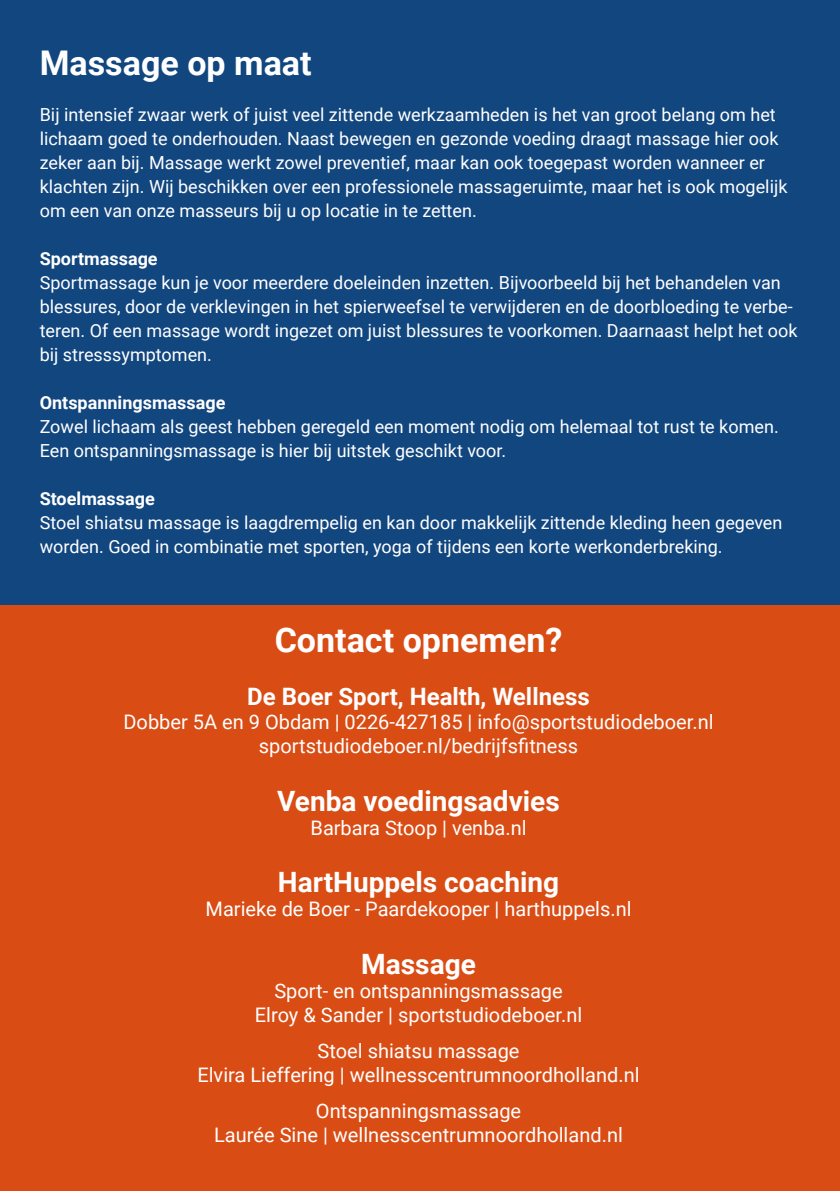
<style>
.page{position:relative;width:840px;height:1191px;background:#fff}
.page>*{position:absolute;margin:0;border:0;box-sizing:border-box;transform-origin:0 0}
.t1{font:700 34px "Roboto";color:#fff}
.t2{font:700 28px "Roboto";color:#fff}
.t3{font:700 24px "Roboto";color:#fff}
.t4{font:20px/24px "Roboto";color:#fff;text-align:center}
.t5{font:18px/24px "Roboto";color:#fff}
.t6{font:700 18px "Roboto";color:#fff}
</style>
<div class="page">
<div style="left:0;top:604px;width:839px;height:587px;background:#d94d15"></div>
<div style="left:0;top:0;width:839px;height:604px;background:#12467f"></div>
<h1 class="t1" style="left:40px;top:39px;width:273px">Massage op maat</h1>
<p class="t5" style="left:40px;top:102px;width:748px">Bij intensief zwaar werk of juist veel zittende werkzaamheden is het van groot belang om het lichaam goed te onderhouden. Naast bewegen en gezonde voeding draagt massage hier ook zeker aan bij. Massage werkt zowel preventief, maar kan ook toegepast worden wanneer er klachten zijn. Wij beschikken over een professionele massageruimte, maar het is ook mogelijk om een van onze masseurs bij u op locatie in te zetten.</p>
<p class="t6" style="left:40px;top:246px;width:119px">Sportmassage</p>
<p class="t5" style="left:40px;top:270px;width:758px">Sportmassage kun je voor meerdere doeleinden inzetten. Bijvoorbeeld bij het behandelen van blessures, door de verklevingen in het spierweefsel te verwijderen en de doorbloeding te verbe&shy;teren. Of een massage wordt ingezet om juist blessures te voorkomen. Daarnaast helpt het ook bij stresssymptomen.</p>
<p class="t6" style="left:40px;top:390px;width:187px">Ontspanningsmassage</p>
<p class="t5" style="left:40px;top:414px;width:740px">Zowel lichaam als geest hebben geregeld een moment nodig om helemaal tot rust te komen.<br>Een ontspanningsmassage is hier bij uitstek geschikt voor.</p>
<p class="t6" style="left:40px;top:486px;width:116px">Stoelmassage</p>
<p class="t5" style="left:40px;top:510px;width:743px">Stoel shiatsu massage is laagdrempelig en kan door makkelijk zittende kleding heen gegeven worden. Goed in combinatie met sporten, yoga of tijdens een korte werkonderbreking.</p>
<h1 class="t1" style="left:274px;top:616px;width:289px">Contact opnemen?</h1>
<h3 class="t3" style="left:247px;top:679px;width:344px">De Boer Sport, Health, Wellness</h3>
<p class="t4" style="left:123px;top:709px;width:591px">Dobber 5A en 9 Obdam | 0226-427185 | info@sportstudiodeboer.nl sportstudiodeboer.nl/bedrijfsfitness</p>
<h2 class="t2" style="left:277px;top:781px;width:284px">Venba voedingsadvies</h2>
<p class="t4" style="left:310px;top:815px;width:217px">Barbara Stoop | venba.nl</p>
<h2 class="t2" style="left:278px;top:862px;width:282px">HartHuppels coaching</h2>
<p class="t4" style="left:205px;top:896px;width:427px">Marieke de Boer - Paardekooper | harthuppels.nl</p>
<h2 class="t2" style="left:361px;top:944px;width:116px">Massage</h2>
<p class="t4" style="left:255px;top:978px;width:329px">Sport- en ontspanningsmassage<br>Elroy &amp; Sander | sportstudiodeboer.nl</p>
<p class="t4" style="left:197px;top:1038px;width:443px">Stoel shiatsu massage<br>Elvira Lieffering | wellnesscentrumnoordholland.nl</p>
<p class="t4" style="left:214px;top:1098px;width:410px">Ontspanningsmassage<br>Laurée Sine | wellnesscentrumnoordholland.nl</p>
</div>
